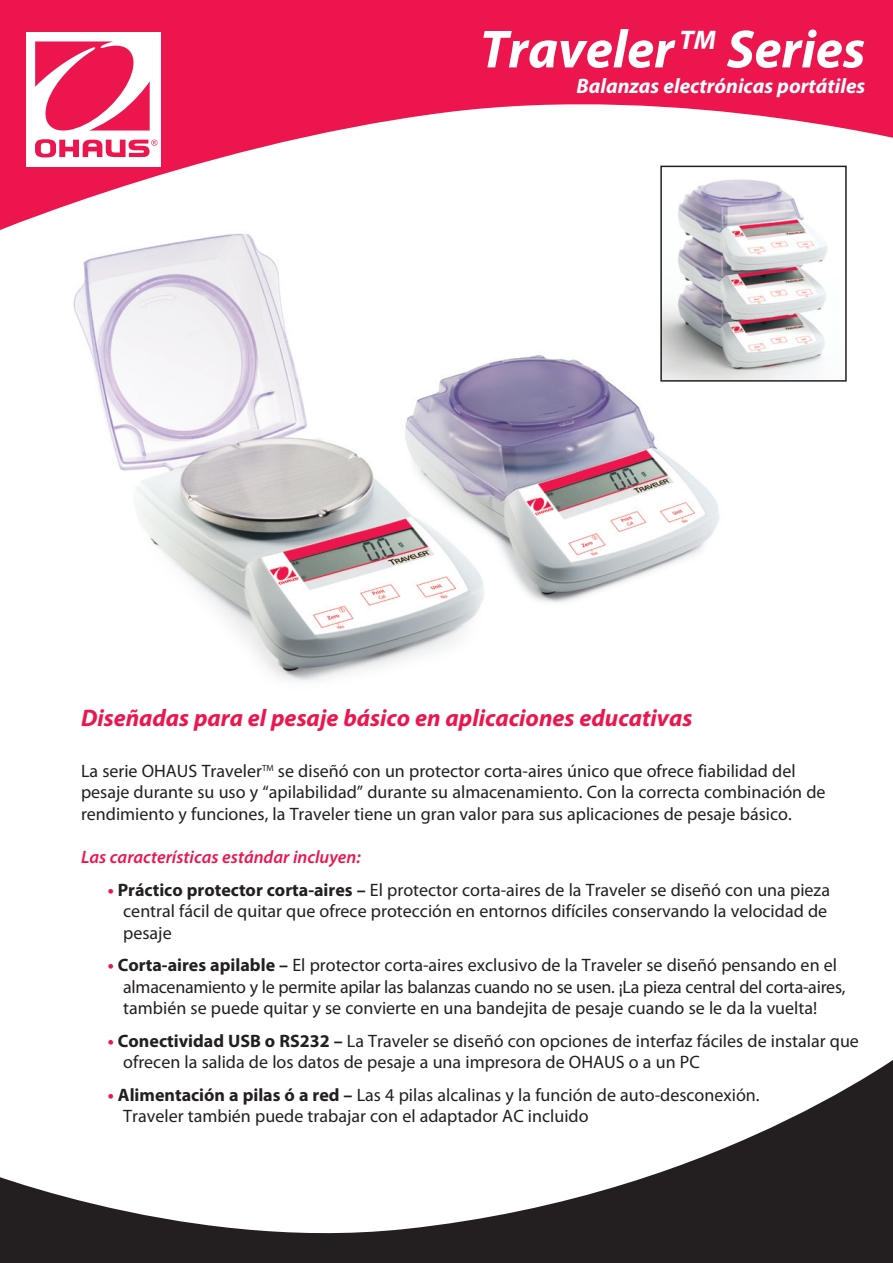
<style>
.page{position:relative;width:893px;height:1263px;background:#fff}
.page>*{position:absolute;margin:0;border:0;box-sizing:border-box;transform-origin:0 0}
.Product_Name_-_Top{font:italic 700 54px "Myriad Pro";color:#fff}
.t1{font:italic 700 24px "Myriad Pro";color:#ed154e}
.t2{font:italic 700 21px "Myriad Pro";color:#fff}
.t3{font:18px/21.6px "Myriad Pro";color:#231f20}
.t4{font:italic 600 18px "Myriad Pro";color:#ed154e}
.s1{font-weight:700;color:#ed154e}
.s2{font-weight:700}
</style>
<div class="page">
<img style="left:73px;top:247px;width:647px;height:434px">
<svg style="left:0;top:0;width:893px;height:247px;fill:#ed154e"></svg>
<div style="left:26px;top:32px;width:135px;height:134px;background:#fff"></div>
<svg style="left:35px;top:41px;width:122px;height:116px"></svg>
<svg style="left:0;top:1060px;width:893px;height:203px"></svg>
<img style="left:663px;top:169px;width:181px;height:210px">
<div style="left:660px;top:166px;width:187px;height:216px;border:2px solid #231f20"></div>
<p class="Product_Name_-_Top" style="left:480px;top:14px;width:387px">Traveler <sup>TM</sup> Series</p>
<p class="t2" style="left:577px;top:72px;width:290px">Balanzas electrónicas portátiles</p>
<p class="t1" style="left:81px;top:703px;width:613px">Diseñadas para el pesaje básico en aplicaciones educativas</p>
<p class="t3" style="left:81px;top:760px;width:716px">La serie OHAUS Traveler<sup>TM</sup> se diseñó con un protector corta-aires único que ofrece fiabilidad del</p>
<p class="t3" style="left:81px;top:781px;width:746px">pesaje durante su uso y “apilabilidad” durante su almacenamiento. Con la correcta combinación de</p>
<p class="t3" style="left:81px;top:803px;width:712px">rendimiento y funciones, la Traveler tiene un gran valor para sus aplicaciones de pesaje básico.</p>
<p class="t4" style="left:81px;top:846px;width:281px">Las características estándar incluyen:</p>
<p class="t3" style="left:123px;top:878px;width:708px;text-indent:-15px"><span class="s1">•</span> <span class="s2">Práctico protector corta-aires –</span> El protector corta-aires de la Traveler se diseñó con una pieza central fácil de quitar que ofrece protección en entornos difíciles conservando la velocidad de pesaje</p>
<p class="t3" style="left:123px;top:954px;width:724px;text-indent:-15px"><span class="s1">•</span> <span class="s2">Corta-aires apilable –</span> El protector corta-aires exclusivo de la Traveler se diseñó pensando en el almacenamiento y le permite apilar las balanzas cuando no se usen. ¡La pieza central del corta-aires, también se puede quitar y se convierte en una bandejita de pesaje cuando se le da la vuelta!</p>
<p class="t3" style="left:123px;top:1030px;width:737px;text-indent:-15px"><span class="s1">•</span> <span class="s2">Conectividad USB o RS232 –</span> La Traveler se diseñó con opciones de interfaz fáciles de instalar que ofrecen la salida de los datos de pesaje a una impresora de OHAUS o a un PC</p>
<p class="t3" style="left:123px;top:1084px;width:638px;text-indent:-15px"><span class="s1">•</span> <span class="s2">Alimentación a pilas ó a red –</span> Las 4 pilas alcalinas y la función de auto-desconexión.<br>Traveler también puede trabajar con el adaptador AC incluido</p>
</div>
